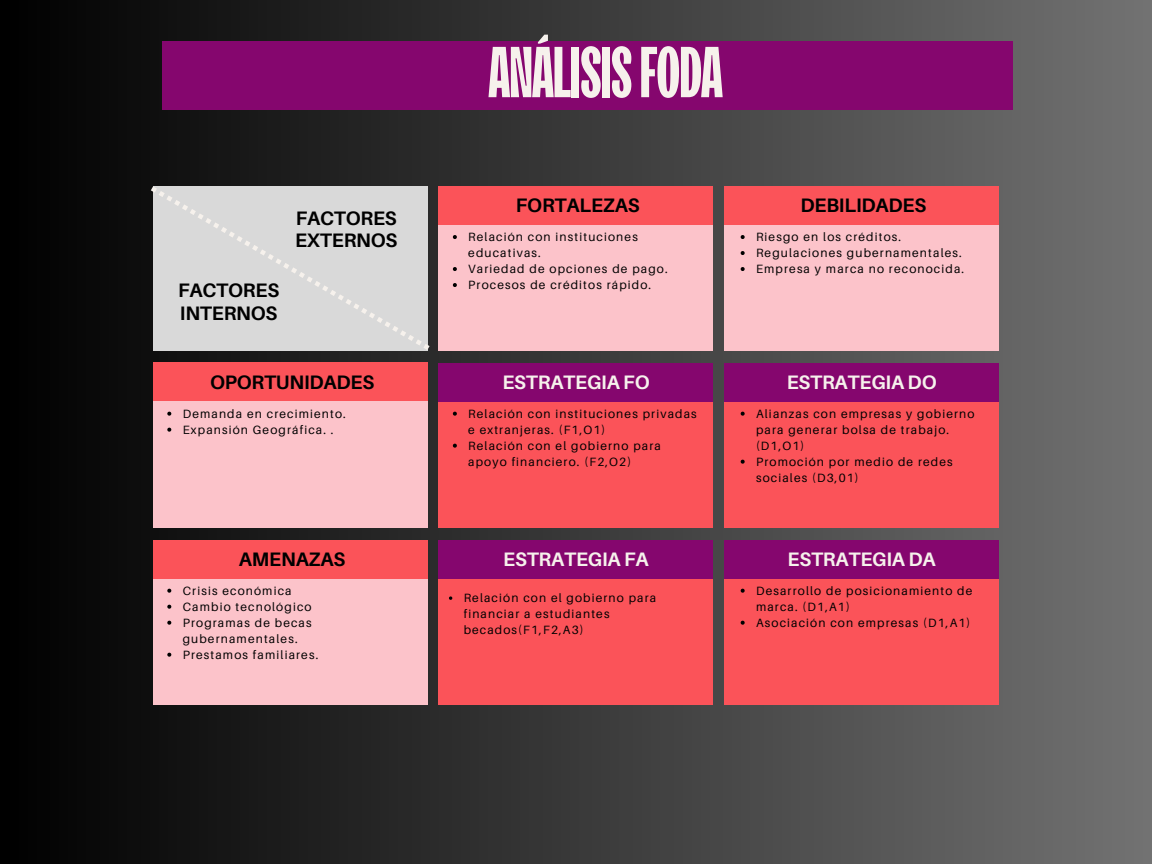
<style>
.page{position:relative;width:1152px;height:864px;background:#fff}
.page>*{position:absolute;margin:0;border:0;box-sizing:border-box;transform-origin:0 0}
.t1{font:700 71.85px "TT Trailers";letter-spacing:-.025em;color:#f6f1ec}
.t2{font:700 19.5px/22.5px "Aileron";letter-spacing:-.01em;color:#000}
.t3{font:700 19.5px "Aileron";letter-spacing:-.01em;color:#f6f1ec}
.t4{font:12px/16px "Aileron";letter-spacing:.095em;color:#000}
</style>
<div class="page">
<div style="left:0;top:0;width:1152px;height:864px;background:linear-gradient(to right,#020101,#737373)"></div>
<div style="left:162px;top:41px;width:851px;height:69px;background:#85066e"></div>
<div style="left:153px;top:363px;width:275px;height:165px;background:#fcc3ca"></div>
<div style="left:439px;top:186px;width:274px;height:164px;background:#fcc3ca"></div>
<div style="left:439px;top:363px;width:274px;height:165px;background:#fb5359"></div>
<div style="left:724px;top:186px;width:275px;height:164px;background:#fcc3ca"></div>
<div style="left:724px;top:363px;width:275px;height:165px;background:#fb5359"></div>
<div style="left:153px;top:540px;width:275px;height:165px;background:#fcc3ca"></div>
<div style="left:439px;top:540px;width:274px;height:165px;background:#fb5359"></div>
<svg style="left:449px;top:596px;width:3px;height:4px"></svg>
<div style="left:724px;top:540px;width:275px;height:165px;background:#fb5359"></div>
<div style="left:151px;top:186px;width:279px;height:164px;background:#d9d9d9"></div>
<div style="left:153px;top:363px;width:275px;height:38px;background:#fb5359"></div>
<div style="left:439px;top:186px;width:274px;height:38px;background:#fb5359"></div>
<div style="left:439px;top:363px;width:274px;height:38px;background:#85066e"></div>
<div style="left:439px;top:540px;width:274px;height:38px;background:#85066e"></div>
<div style="left:724px;top:363px;width:275px;height:38px;background:#85066e"></div>
<div style="left:724px;top:540px;width:275px;height:38px;background:#85066e"></div>
<div style="left:724px;top:186px;width:275px;height:38px;background:#fb5359"></div>
<div style="left:153px;top:540px;width:275px;height:38px;background:#fb5359"></div>
<svg style="left:453px;top:235px;width:4px;height:4px"></svg>
<svg style="left:453px;top:267px;width:4px;height:4px"></svg>
<svg style="left:453px;top:283px;width:4px;height:4px"></svg>
<svg style="left:741px;top:235px;width:4px;height:4px"></svg>
<svg style="left:741px;top:251px;width:4px;height:4px"></svg>
<svg style="left:741px;top:267px;width:4px;height:4px"></svg>
<svg style="left:453px;top:412px;width:4px;height:4px"></svg>
<svg style="left:453px;top:444px;width:4px;height:4px"></svg>
<svg style="left:167px;top:412px;width:4px;height:4px"></svg>
<svg style="left:167px;top:428px;width:4px;height:4px"></svg>
<svg style="left:741px;top:412px;width:4px;height:4px"></svg>
<svg style="left:741px;top:460px;width:4px;height:4px"></svg>
<svg style="left:167px;top:589px;width:4px;height:4px"></svg>
<svg style="left:167px;top:605px;width:4px;height:4px"></svg>
<svg style="left:167px;top:621px;width:4px;height:4px"></svg>
<svg style="left:167px;top:653px;width:4px;height:4px"></svg>
<svg style="left:741px;top:589px;width:4px;height:4px"></svg>
<svg style="left:741px;top:621px;width:4px;height:4px"></svg>
<p class="t2" style="left:178px;top:279px;width:103px">FACTORES<br>INTERNOS</p>
<p class="t2" style="left:295px;top:206px;width:104px">FACTORES<br>EXTERNOS</p>
<p class="t2" style="left:210px;top:370px;width:166px">OPORTUNIDADES</p>
<p class="t4" style="left:183px;top:405px;width:165px">Demanda en crecimiento.</p>
<p class="t4" style="left:183px;top:421px;width:152px">Expansión Geográfica. .</p>
<p class="t2" style="left:239px;top:548px;width:108px">AMENAZAS</p>
<p class="t4" style="left:183px;top:582px;width:110px">Crisis económica</p>
<p class="t4" style="left:183px;top:598px;width:130px">Cambio tecnológico</p>
<p class="t4" style="left:183px;top:614px;width:130px">Programas de becas gubernamentales.</p>
<p class="t4" style="left:183px;top:646px;width:137px">Prestamos familiares.</p>
<p class="t1" style="left:488px;top:29px;width:236px">ANÁLISISFODA</p>
<p class="t2" style="left:516px;top:193px;width:125px">FORTALEZAS</p>
<p class="t2" style="left:800px;top:193px;width:127px">DEBILIDADES</p>
<p class="t4" style="left:468px;top:229px;width:171px">Relación con instituciones educativas.</p>
<p class="t4" style="left:468px;top:261px;width:201px">Variedad de opciones de pago.</p>
<p class="t4" style="left:468px;top:277px;width:185px">Procesos de créditos rápido.</p>
<p class="t4" style="left:756px;top:229px;width:147px">Riesgo en los créditos.</p>
<p class="t4" style="left:756px;top:245px;width:207px">Regulaciones gubernamentales.</p>
<p class="t4" style="left:756px;top:261px;width:210px">Empresa y marca no reconocida.</p>
<p class="t3" style="left:502px;top:370px;width:149px">ESTRATEGIA FO</p>
<p class="t3" style="left:787px;top:370px;width:151px">ESTRATEGIA DO</p>
<p class="t4" style="left:468px;top:405px;width:230px">Relación con instituciones privadas e extranjeras. (F1,O1)</p>
<p class="t4" style="left:468px;top:437px;width:194px">Relación con el gobierno para apoyo financiero. (F2,O2)</p>
<p class="t4" style="left:756px;top:405px;width:220px">Alianzas con empresas y gobierno para generar bolsa de trabajo. (D1,O1)</p>
<p class="t4" style="left:756px;top:453px;width:198px">Promoción por medio de redes sociales (D3,01)</p>
<p class="t3" style="left:503px;top:547px;width:147px">ESTRATEGIA FA</p>
<p class="t3" style="left:788px;top:547px;width:150px">ESTRATEGIA DA</p>
<p class="t4" style="left:464px;top:590px;width:194px">Relación con el gobierno para financiar a estudiantes becados(F1,F2,A3)</p>
<p class="t4" style="left:756px;top:582px;width:218px">Desarrollo de posicionamiento de marca. (D1,A1)</p>
<p class="t4" style="left:756px;top:614px;width:216px">Asociación con empresas (D1,A1)</p>
</div>
